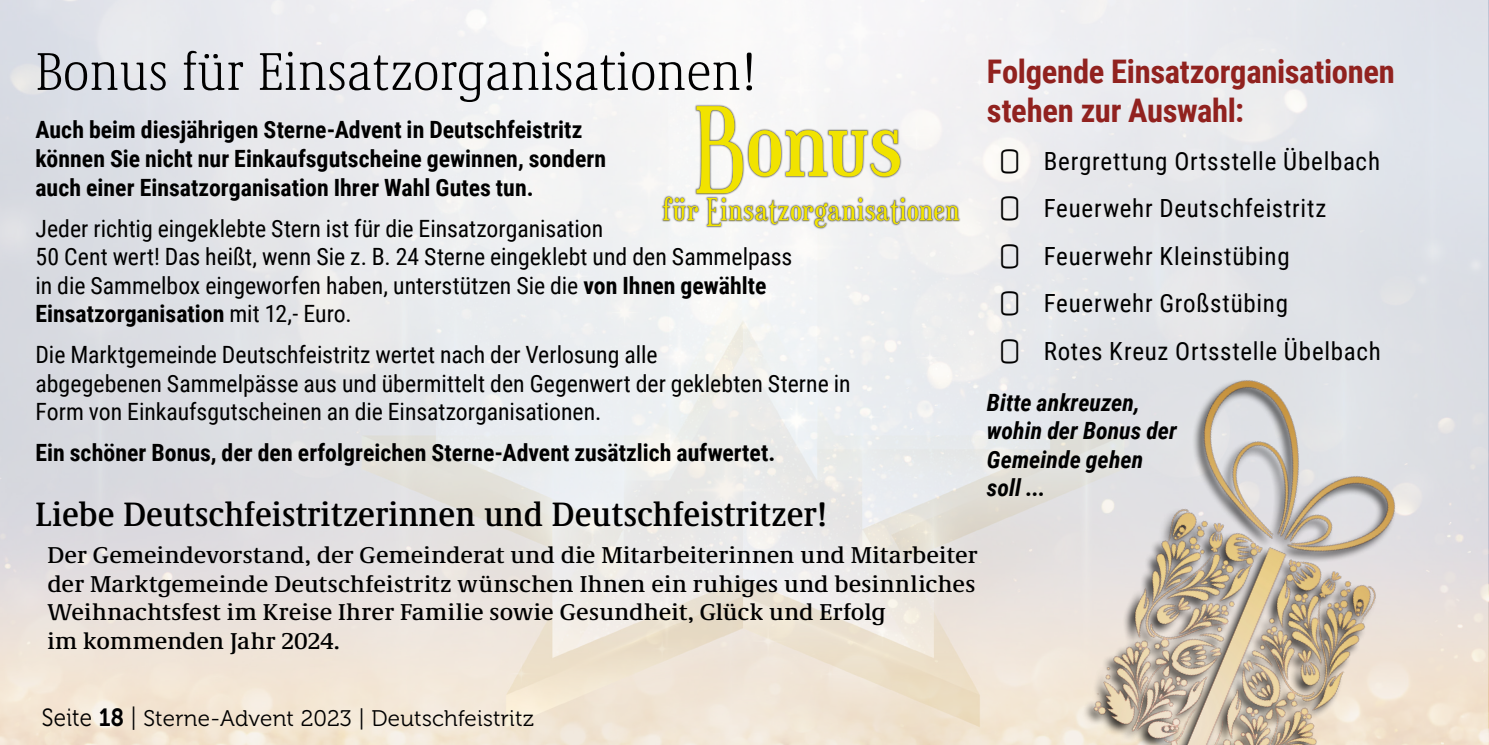
<style>
.page{position:relative;width:1489px;height:745px;background:#fff}
.page>*{position:absolute;margin:0;border:0;box-sizing:border-box;transform-origin:0 0}
.t1{font:300 condensed 55px "Demos Next Pro";color:#000}
.t2{font:500 condensed 35px "Demos Next Pro";color:#000}
.t3{font:700 32.5px/39px "Roboto Condensed";letter-spacing:-.01em;color:#91221f}
.t4{font:25px/47.5px "Roboto Condensed";letter-spacing:.03em;color:#000}
.t5{font:23.75px/28.5px "Roboto Condensed";color:#000}
.t6{font:500 23.75px/28.5px "Demos Next Pro";letter-spacing:.005em;color:#000}
.t7{font:700 23.75px/28.5px "Roboto Condensed";color:#000}
.t8{font:italic 700 23.75px/28.5px "Roboto Condensed";letter-spacing:.005em;color:#000}
.t9{font:22.5px "Museo 300";letter-spacing:.01em;color:#000}
.s1{font-weight:700}
.s2{font-size:24.75px}
.s3{font-family:"Museo 700";font-size:24.75px}
</style>
<div class="page">
<img style="left:971px;top:301px;width:517px;height:443px">
<img style="left:607px;top:83px;width:392px;height:161px">
<h1 class="t1" style="left:35px;top:36px;width:723px">Bonus für Einsatzorganisationen!</h1>
<p class="t7" style="left:35px;top:115px;width:572px">Auch beim diesjährigen Sterne-Advent in Deutschfeistritz können Sie nicht nur Einkaufsgutscheine gewinnen, sondern auch einer Einsatzorganisation Ihrer Wahl Gutes tun.</p>
<p class="t5" style="left:35px;top:213px;width:758px">Jeder richtig eingeklebte Stern ist für die Einsatzorganisation<br>50 Cent wert! Das heißt, wenn Sie z. B. 24 Sterne eingeklebt und den Sammelpass in die Sammelbox eingeworfen haben, unterstützen Sie die <span class="s1">von Ihnen gewählte Einsatzorganisation</span> mit 12,- Euro.</p>
<p class="t5" style="left:35px;top:339px;width:816px">Die Marktgemeinde Deutschfeistritz wertet nach der Verlosung alle<br>abgegebenen Sammelpässe aus und übermittelt den Gegenwert der geklebten Sterne in<br>Form von Einkaufsgutscheinen an die Einsatzorganisationen.</p>
<p class="t7" style="left:35px;top:437px;width:741px">Ein schöner Bonus, der den erfolgreichen Sterne-Advent zusätzlich aufwertet.</p>
<h2 class="t2" style="left:35px;top:489px;width:793px">Liebe Deutschfeistritzerinnen und Deutschfeistritzer!</h2>
<p class="t6" style="left:47px;top:539px;width:931px">Der Gemeindevorstand, der Gemeinderat und die Mitarbeiterinnen und Mitarbeiter der Marktgemeinde Deutschfeistritz wünschen Ihnen ein ruhiges und besinnliches Weihnachtsfest im Kreise Ihrer Familie sowie Gesundheit, Glück und Erfolg<br>im kommenden Jahr 2024.</p>
<h3 class="t3" style="left:986px;top:51px;width:409px">Folgende Einsatzorganisationen stehen zur Auswahl:</h3>
<p class="t4" style="left:1015px;top:136px;width:367px">⃣ Bergrettung Ortsstelle Übelbach ⃣ Feuerwehr Deutschfeistritz<br>⃣ Feuerwehr Kleinstübing<br>⃣ Feuerwehr Großstübing<br>⃣ Rotes Kreuz Ortsstelle Übelbach</p>
<p class="t8" style="left:986px;top:387px;width:191px">Bitte ankreuzen, wohin der Bonus der<br>Gemeinde gehen soll ...</p>
<p class="t9" style="left:42px;top:705px;width:494px"><span class="s2">Seite</span> <span class="s3">18</span> <span class="s2">|</span> Sterne-Advent 2023 | Deutschfeistritz</p>
</div>
